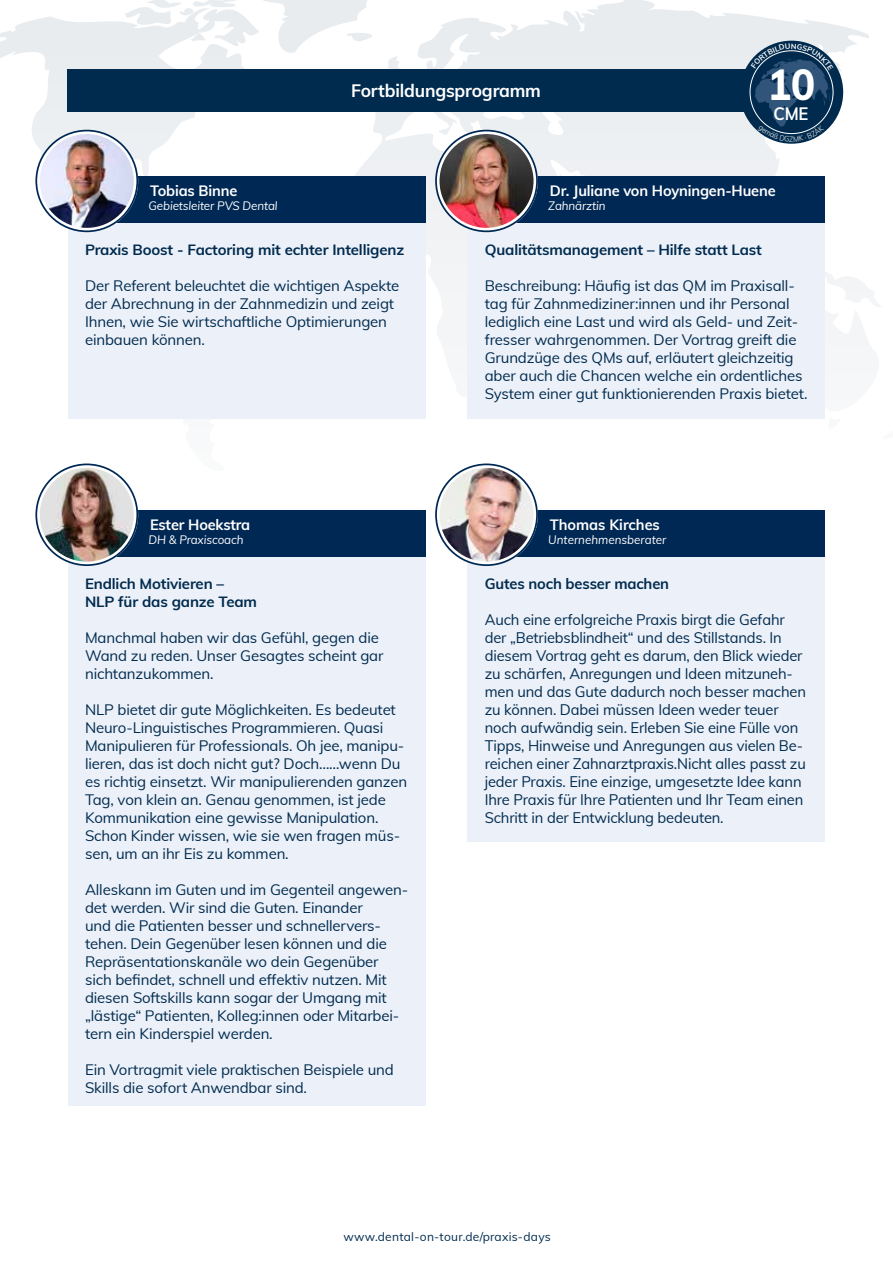
<style>
.page{position:relative;width:893px;height:1263px;background:#fff}
.page>*{position:absolute;margin:0;border:0;box-sizing:border-box;transform-origin:0 0}
.t1{font:800 43.5px "Muli";color:#fff;scale:.92 1}
.t2{font:700 18px "Muli";letter-spacing:-.01em;color:#fff}
.t3{font:700 18px "Muli";letter-spacing:-.01em;color:#fff;scale:.92 1}
.t4{font:15px/18px "Muli";letter-spacing:-.01em;color:#002b4e}
.t5{font:700 15px "Muli";letter-spacing:-.01em;color:#fff}
.t6{font:700 15px "Muli";letter-spacing:-.01em;color:#002b4e}
.t7{font:14.85px/18px "Muli";letter-spacing:-.01em;color:#002b4e}
.t8{font:700 14.85px/18px "Muli";letter-spacing:-.01em;color:#002b4e}
.t9{font:italic 12px "Muli";letter-spacing:-.01em;color:#fff}
.t10{font:12px "Muli";letter-spacing:.02em;color:#002b4e}
</style>
<div class="page">
<svg style="left:0;top:0;width:881px;height:472px"></svg>
<div style="left:67px;top:69px;width:758px;height:42px;background:#002b4e"></div>
<div style="left:740px;top:41px;width:103px;height:103px;background:#002b4e;border-radius:50%"></div>
<div style="left:68px;top:223px;width:357px;height:196px;background:#ecf0f8"></div>
<div style="left:68px;top:177px;width:357px;height:46px;background:#002854"></div>
<svg style="left:36px;top:131px;width:101px;height:100px"></svg>
<div style="left:35px;top:130px;width:103px;height:102px;border:2px solid #002854;border-radius:50%"></div>
<img style="left:40px;top:134px;width:94px;height:94px;border-radius:47px">
<div style="left:68px;top:557px;width:357px;height:549px;background:#ecf0f8"></div>
<div style="left:68px;top:510px;width:357px;height:47px;background:#002854"></div>
<svg style="left:36px;top:464px;width:101px;height:101px"></svg>
<div style="left:35px;top:463px;width:103px;height:103px;border:2px solid #002854;border-radius:50%"></div>
<img style="left:40px;top:468px;width:94px;height:94px;border-radius:47px">
<div style="left:468px;top:557px;width:357px;height:285px;background:#ecf0f8"></div>
<div style="left:468px;top:510px;width:357px;height:47px;background:#002854"></div>
<svg style="left:436px;top:464px;width:101px;height:101px"></svg>
<div style="left:435px;top:463px;width:103px;height:103px;border:2px solid #002854;border-radius:50%"></div>
<img style="left:439px;top:468px;width:94px;height:94px;border-radius:47px">
<div style="left:468px;top:223px;width:357px;height:196px;background:#ecf0f8"></div>
<div style="left:468px;top:177px;width:357px;height:46px;background:#002854"></div>
<svg style="left:436px;top:131px;width:101px;height:100px"></svg>
<div style="left:435px;top:130px;width:103px;height:102px;border:2px solid #002854;border-radius:50%"></div>
<img style="left:439px;top:134px;width:94px;height:94px;border-radius:47px">
<svg style="left:751px;top:43px;width:83px;height:99px"></svg>
<p class="t5" style="left:150px;top:179px;width:89px">Tobias Binne</p>
<p class="t9" style="left:149px;top:197px;width:131px">Gebietsleiter PVS Dental</p>
<p class="t2" style="left:351px;top:77px;width:191px">Fortbildungsprogramm</p>
<h1 class="t1" style="left:767px;top:52px;width:53px">10</h1>
<p class="t3" style="left:773px;top:100px;width:39px">CME</p>
<p class="t5" style="left:550px;top:179px;width:227px">Dr. Juliane von Hoyningen-Huene</p>
<p class="t9" style="left:548px;top:197px;width:59px">Zahnärztin</p>
<p class="t8" style="left:85px;top:240px;width:321px">Praxis Boost - Factoring mit echter Intelligenz</p>
<p class="t7" style="left:85px;top:276px;width:316px">Der Referent beleuchtet die wichtigen Aspekte der Abrechnung in der Zahnmedizin und zeigt Ihnen, wie Sie wirtschaftliche Optimierungen einbauen können.</p>
<p class="t5" style="left:150px;top:513px;width:102px">Ester Hoekstra</p>
<p class="t9" style="left:149px;top:531px;width:97px">DH &amp; Praxiscoach</p>
<p class="t8" style="left:85px;top:574px;width:174px">Endlich Motivieren –<br>NLP für das ganze Team</p>
<p class="t7" style="left:85px;top:628px;width:300px">Manchmal haben wir das Gefühl, gegen die<br>Wand zu reden. Unser Gesagtes scheint gar nichtanzukommen.</p>
<p class="t7" style="left:85px;top:700px;width:324px">NLP bietet dir gute Möglichkeiten. Es bedeutet Neuro-Linguistisches Programmieren. Quasi Manipulieren für Professionals. Oh jee, manipu&shy;lieren, das ist doch nicht gut? Doch……wenn Du es richtig einsetzt. Wir manipulierenden ganzen Tag, von klein an. Genau genommen, ist jede Kommunikation eine gewisse Manipulation.<br>Schon Kinder wissen, wie sie wen fragen müs&shy;sen, um an ihr Eis zu kommen.</p>
<p class="t7" style="left:85px;top:880px;width:325px">Alleskann im Guten und im Gegenteil angewen&shy;det werden. Wir sind die Guten. Einander<br>und die Patienten besser und schnellervers&shy;tehen. Dein Gegenüber lesen können und die Repräsentationskanäle wo dein Gegenüber sich befindet, schnell und effektiv nutzen. Mit diesen Softskills kann sogar der Umgang mit „lästige“ Patienten, Kolleg:innen oder Mitarbei&shy;tern ein Kinderspiel werden.</p>
<p class="t7" style="left:85px;top:1060px;width:310px">Ein Vortragmit viele praktischen Beispiele und<br>Skills die sofort Anwendbar sind.</p>
<p class="t8" style="left:485px;top:240px;width:279px">Qualitätsmanagement – Hilfe statt Last</p>
<p class="t7" style="left:485px;top:276px;width:324px">Beschreibung: Häufig ist das QM im Praxisall&shy;tag für Zahnmediziner:innen und ihr Personal lediglich eine Last und wird als Geld- und Zeit&shy;fresser wahrgenommen. Der Vortrag greift die Grundzüge des QMs auf, erläutert gleichzeitig aber auch die Chancen welche ein ordentliches System einer gut funktionierenden Praxis bietet.</p>
<p class="t5" style="left:550px;top:513px;width:112px">Thomas Kirches</p>
<p class="t9" style="left:548px;top:531px;width:120px">Unternehmensberater</p>
<p class="t6" style="left:485px;top:573px;width:186px">Gutes noch besser machen</p>
<p class="t4" style="left:485px;top:610px;width:323px">Auch eine erfolgreiche Praxis birgt die Gefahr der „Betriebsblindheit“ und des Stillstands. In diesem Vortrag geht es darum, den Blick wieder zu schärfen, Anregungen und Ideen mitzuneh&shy;men und das Gute dadurch noch besser machen zu können. Dabei müssen Ideen weder teuer noch aufwändig sein. Erleben Sie eine Fülle von Tipps, Hinweise und Anregungen aus vielen Be&shy;reichen einer Zahnarztpraxis.Nicht alles passt zu jeder Praxis. Eine einzige, umgesetzte Idee kann Ihre Praxis für Ihre Patienten und Ihr Team einen Schritt in der Entwicklung bedeuten.</p>
<p class="t10" style="left:343px;top:1228px;width:209px">www.dental-on-tour.de/praxis-days</p>
</div>
